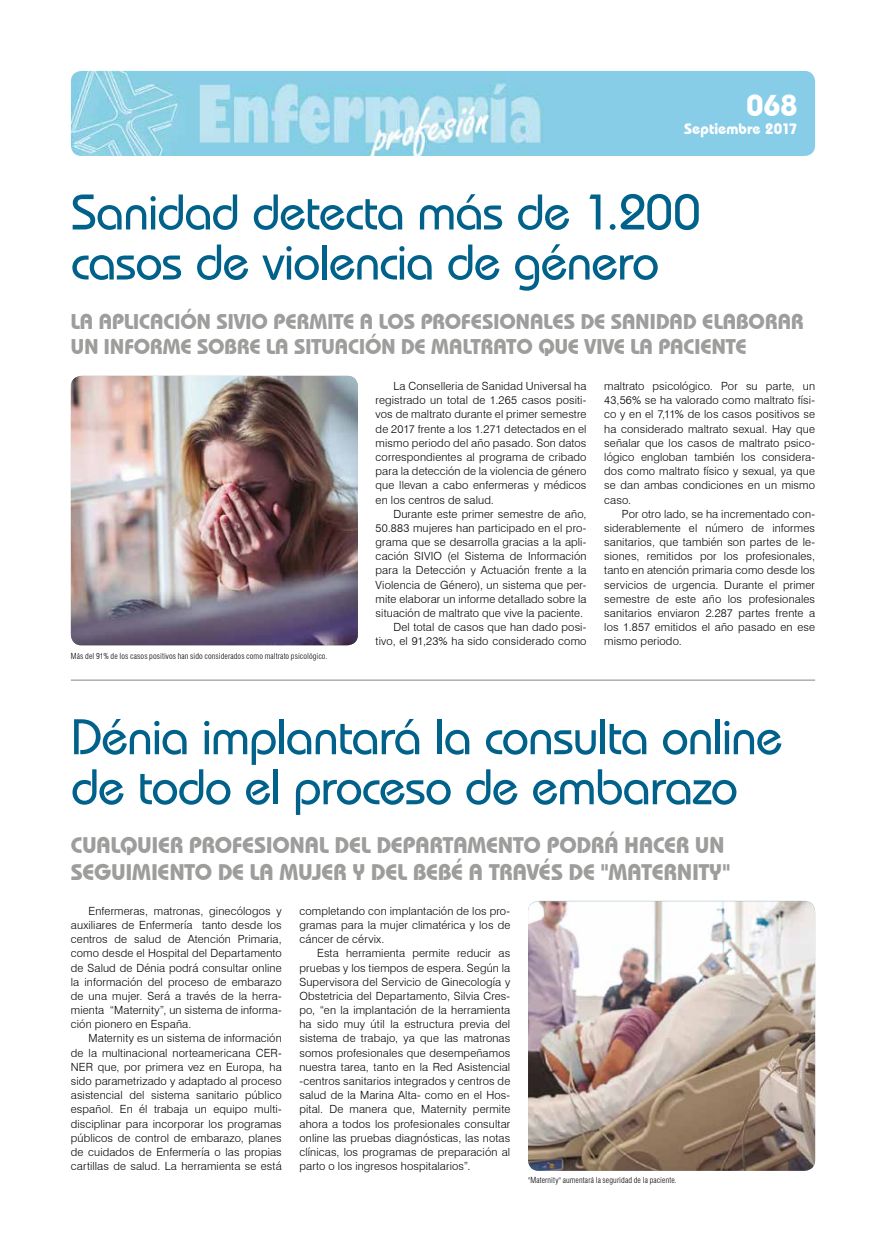
<style>
.page{position:relative;width:886px;height:1241px;background:#fff}
.page>*{position:absolute;margin:0;border:0;box-sizing:border-box;transform-origin:0 0}
.t1{font:500 50px/50px "Bauhaus IT Cby BT";letter-spacing:-.02em;color:#00628b}
.t2{font:700 30px "Bauhaus IT Cby BT";color:#fff}
.t3{font:700 22.5px/27px "Bauhaus IT Cby BT";color:#9d9d9c}
.t4{font:700 21.25px/25.5px "Bauhaus IT Cby BT";color:#9d9d9c}
.t5{font:700 15px "Bauhaus IT Cby BT";color:#fff}
.t6{font:300 11.25px/14.1px "Swiss 721 BT";letter-spacing:.01em;color:#000;text-align:justify}
.t7{font:300 condensed 8.12px "Swiss 721 BT";letter-spacing:.015em;color:#000}
</style>
<div class="page">
<img style="left:71px;top:71px;width:744px;height:85px">
<img style="left:71px;top:376px;width:287px;height:269px">
<hr style="left:71px;top:679px;width:744px;height:1px;background:#9d9d9c">
<img style="left:528px;top:901px;width:287px;height:269px">
<h2 class="t2" style="left:746px;top:87px;width:52px">068</h2>
<h3 class="t5" style="left:684px;top:119px;width:115px">Septiembre 2017</h3>
<h1 class="t1" style="left:71px;top:186px;width:631px">Sanidad detecta más de 1.200 casos de violencia de género</h1>
<h3 class="t4" style="left:71px;top:308px;width:734px">LA APLICACIÓN SIVIO PERMITE A LOS PROFESIONALES DE SANIDAD ELABORAR<br>UN INFORME SOBRE LA SITUACIÓN DE MALTRATO QUE VIVE LA PACIENTE</h3>
<p class="t7" style="left:71px;top:650px;width:258px">Más del 91% de los casos positivos han sido considerados como maltrato psicológico.</p>
<p class="t6" style="left:376px;top:379px;width:212px;text-indent:18px">La Conselleria de Sanidad Universal ha registrado un total de 1.265 casos positi&shy;vos de maltrato durante el primer semestre de 2017 frente a los 1.271 detectados en el mismo periodo del año pasado. Son datos correspondientes al programa de cribado para la detección de la violencia de género que llevan a cabo enfermeras y médicos en los centros de salud.</p>
<p class="t6" style="left:393px;top:506px;width:195px">Durante este primer semestre de año,</p>
<p class="t6" style="left:376px;top:520px;width:212px">50.883 mujeres han participado en el pro-</p>
<p class="t6" style="left:376px;top:535px;width:212px">grama que se desarrolla gracias a la apli-</p>
<p class="t6" style="left:376px;top:549px;width:212px">cación SIVIO (el Sistema de Información</p>
<p class="t6" style="left:376px;top:563px;width:212px">para la Detección y Actuación frente a la</p>
<p class="t6" style="left:376px;top:577px;width:212px">Violencia de Género), un sistema que per-</p>
<p class="t6" style="left:376px;top:591px;width:212px">mite elaborar un informe detallado sobre la</p>
<p class="t6" style="left:376px;top:605px;width:209px">situación de maltrato que vive la paciente.</p>
<p class="t6" style="left:393px;top:620px;width:195px">Del total de casos que han dado posi-</p>
<p class="t6" style="left:376px;top:634px;width:212px">tivo, el 91,23% ha sido considerado como</p>
<p class="t6" style="left:604px;top:379px;width:212px">maltrato psicológico. Por su parte, un 43,56% se ha valorado como maltrato físi&shy;co y en el 7,11% de los casos positivos se ha considerado maltrato sexual. Hay que señalar que los casos de maltrato psico&shy;lógico engloban también los considera&shy;dos como maltrato físico y sexual, ya que se dan ambas condiciones en un mismo caso.</p>
<p class="t6" style="left:604px;top:506px;width:212px;text-indent:18px">Por otro lado, se ha incrementado con&shy;siderablemente el número de informes sanitarios, que también son partes de le&shy;siones, remitidos por los profesionales, tanto en atención primaria como desde los servicios de urgencia. Durante el primer semestre de este año los profesionales sanitarios enviaron 2.287 partes frente a los 1.857 emitidos el año pasado en ese mismo periodo.</p>
<h1 class="t1" style="left:71px;top:711px;width:713px">Dénia implantará la consulta online de todo el proceso de embarazo</h1>
<h3 class="t3" style="left:71px;top:831px;width:661px">CUALQUIER PROFESIONAL DEL DEPARTAMENTO PODRÁ HACER UN<br>SEGUIMIENTO DE LA MUJER Y DEL BEBÉ A TRAVÉS DE "MATERNITY"</h3>
<p class="t6" style="left:71px;top:903px;width:212px;text-indent:18px">Enfermeras, matronas, ginecólogos y auxiliares de Enfermería tanto desde los centros de salud de Atención Primaria, como desde el Hospital del Departamento de Salud de Dénia podrá consultar online la información del proceso de embarazo de una mujer. Será a través de la herra&shy;mienta “Maternity”, un sistema de informa&shy;ción pionero en España.</p>
<p class="t6" style="left:71px;top:1031px;width:212px;text-indent:18px">Maternity es un sistema de información de la multinacional norteamericana CER-NER que, por primera vez en Europa, ha sido parametrizado y adaptado al proceso asistencial del sistema sanitario público español. En él trabaja un equipo multi&shy;disciplinar para incorporar los programas públicos de control de embarazo, planes de cuidados de Enfermería o las propias cartillas de salud. La herramienta se está</p>
<p class="t6" style="left:299px;top:903px;width:212px">completando con implantación de los pro&shy;gramas para la mujer climatérica y los de cáncer de cérvix.</p>
<p class="t6" style="left:299px;top:946px;width:212px;text-indent:18px">Esta herramienta permite reducir as pruebas y los tiempos de espera. Según la Supervisora del Servicio de Ginecología y Obstetricia del Departamento, Silvia Cres&shy;po, “en la implantación de la herramienta ha sido muy útil la estructura previa del sistema de trabajo, ya que las matronas somos profesionales que desempeñamos nuestra tarea, tanto en la Red Asistencial -centros sanitarios integrados y centros de salud de la Marina Alta- como en el Hos&shy;pital. De manera que, Maternity permite ahora a todos los profesionales consultar online las pruebas diagnósticas, las notas clínicas, los programas de preparación al parto o los ingresos hospitalarios”.</p>
<p class="t7" style="left:528px;top:1174px;width:150px">"Maternity" aumentará la seguridad de la paciente.</p>
</div>
